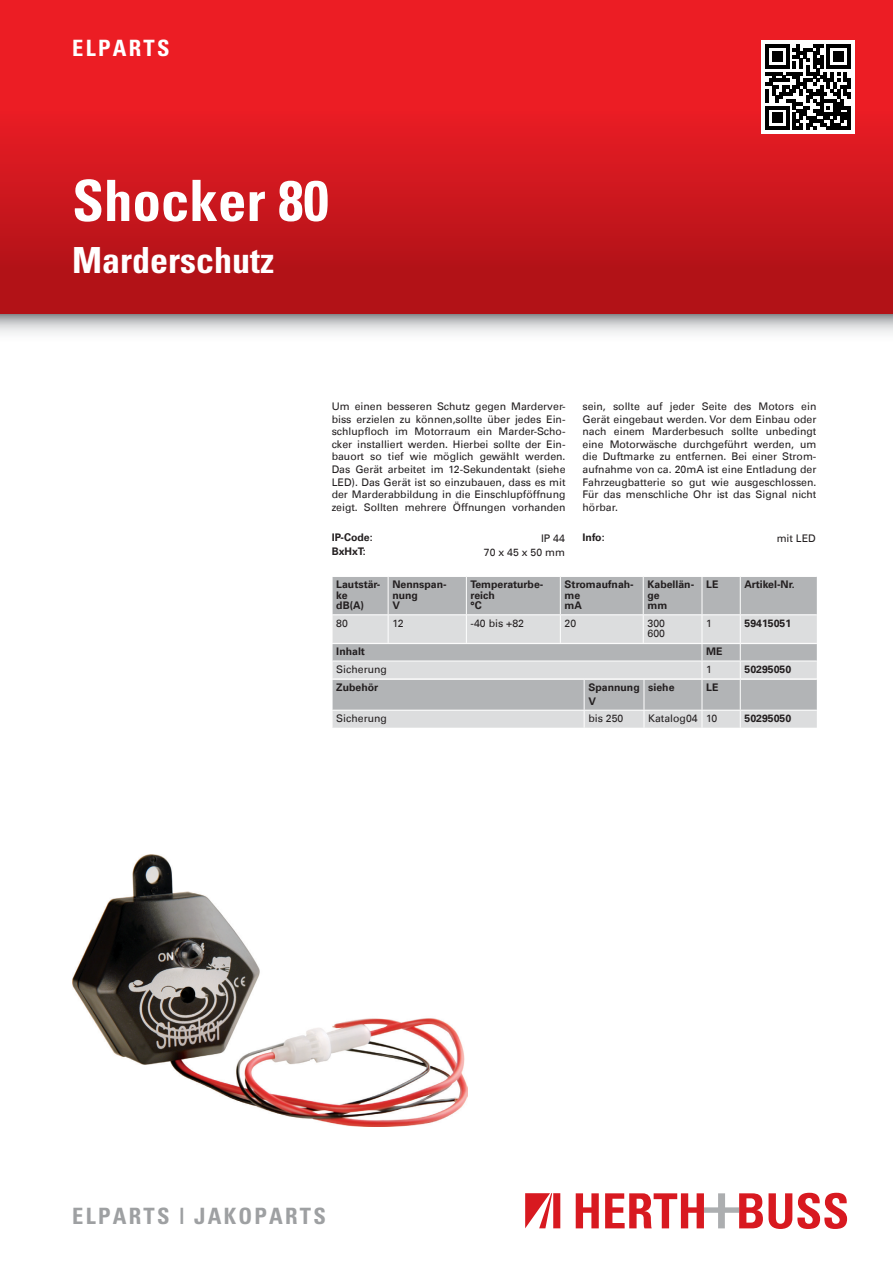
<style>
.page{position:relative;width:893px;height:1263px;background:#fff}
.page>*{position:absolute;margin:0;border:0;box-sizing:border-box;transform-origin:0 0}
.t1{font:700 condensed 57px "Univers";color:#fff}
.t2{font:700 condensed 36px "Univers";color:#fff}
.t3{font:700 condensed 22.5px "Univers";letter-spacing:.1em;color:#9ea0a2}
.t4{font:700 condensed 22.5px "Univers";letter-spacing:.1em;color:#fff}
.t5{font:10.5px/12.6px "Univers Com 55 Roman";color:#231f20;text-align:justify}
.t6{font:700 10.5px/10.5px "Univers Com 65";color:#231f20}
</style>
<div class="page">
<img style="left:0;top:0;width:893px;height:334px">
<img style="left:72px;top:855px;width:396px;height:272px">
<div style="left:761px;top:40px;width:94px;height:94px;background:#fff"></div>
<svg style="left:576px;top:1193px;width:23px;height:35px"></svg>
<svg style="left:605px;top:1193px;width:242px;height:36px"></svg>
<svg style="left:525px;top:1193px;width:35px;height:35px"></svg>
<svg style="left:765px;top:45px;width:85px;height:85px"></svg>
<svg style="left:332px;top:576px;width:485px;height:152px"></svg>
<h3 class="t4" style="left:72px;top:34px;width:99px">Elparts</h3>
<h1 class="t1" style="left:72px;top:166px;width:258px">Shocker 80</h1>
<h2 class="t2" style="left:72px;top:238px;width:203px">Marderschutz</h2>
<p class="t5" style="left:332px;top:400px;width:235px">Um einen besseren Schutz gegen Marderver&shy;biss erzielen zu können,sollte über jedes Ein&shy;schlupfloch im Motorraum ein Marder-Scho&shy;cker installiert werden. Hierbei sollte der Ein&shy;bauort so tief wie möglich gewählt werden.<br>Das Gerät arbeitet im 12-Sekundentakt (siehe LED). Das Gerät ist so einzubauen, dass es mit der Marderabbildung in die Einschlupföffnung zeigt. Sollten mehrere Öffnungen vorhanden</p>
<p class="t5" style="left:583px;top:400px;width:235px">sein, sollte auf jeder Seite des Motors ein Gerät eingebaut werden. Vor dem Einbau oder nach einem Marderbesuch sollte unbedingt eine Motorwäsche durchgeführt werden, um die Duftmarke zu entfernen. Bei einer Strom&shy;aufnahme von ca. 20mA ist eine Entladung der Fahrzeugbatterie so gut wie ausgeschlossen.<br>Für das menschliche Ohr ist das Signal nicht hörbar.</p>
<p class="t6" style="left:332px;top:532px;width:42px">IP-Code:</p>
<p class="t5" style="left:541px;top:532px;width:25px">IP 44</p>
<p class="t6" style="left:332px;top:546px;width:36px">BxHxT:</p>
<p class="t5" style="left:484px;top:545px;width:83px">70 x 45 x 50 mm</p>
<p class="t6" style="left:583px;top:532px;width:24px">Info:</p>
<p class="t5" style="left:777px;top:532px;width:41px">mit LED</p>
<p class="t6" style="left:336px;top:579px;width:45px">Lautstär&shy;ke<br>dB(A)</p>
<p class="t6" style="left:392px;top:579px;width:56px">Nennspan&shy;nung<br>V</p>
<p class="t6" style="left:471px;top:579px;width:74px">Temperaturbe&shy;reich<br>°C</p>
<p class="t6" style="left:565px;top:579px;width:71px">Stromaufnah&shy;me<br>mA</p>
<p class="t6" style="left:647px;top:579px;width:48px">Kabellän&shy;ge<br>mm</p>
<p class="t6" style="left:706px;top:579px;width:14px">LE</p>
<p class="t6" style="left:744px;top:579px;width:52px">Artikel-Nr.</p>
<p class="t5" style="left:336px;top:617px;width:13px">80</p>
<p class="t5" style="left:392px;top:617px;width:13px">12</p>
<p class="t5" style="left:471px;top:617px;width:55px">-40 bis +82</p>
<p class="t5" style="left:565px;top:617px;width:13px">20</p>
<p class="t5" style="left:647px;top:618px;width:19px;line-height:10.5px">300<br>600</p>
<p class="t5" style="left:706px;top:617px;width:7px">1</p>
<p class="t6" style="left:744px;top:618px;width:48px">59415051</p>
<p class="t6" style="left:336px;top:646px;width:30px">Inhalt</p>
<p class="t6" style="left:706px;top:646px;width:18px">ME</p>
<p class="t5" style="left:336px;top:663px;width:52px">Sicherung</p>
<p class="t5" style="left:706px;top:663px;width:7px">1</p>
<p class="t6" style="left:744px;top:664px;width:48px">50295050</p>
<p class="t6" style="left:336px;top:682px;width:43px">Zubehör</p>
<p class="t6" style="left:588px;top:681px;width:53px;line-height:13.5px">Spannung<br>V</p>
<p class="t6" style="left:648px;top:682px;width:28px">siehe</p>
<p class="t6" style="left:706px;top:682px;width:14px">LE</p>
<p class="t5" style="left:336px;top:712px;width:52px">Sicherung</p>
<p class="t5" style="left:588px;top:712px;width:37px">bis 250</p>
<p class="t5" style="left:648px;top:712px;width:71px">Katalog04 10</p>
<p class="t6" style="left:744px;top:713px;width:48px">50295050</p>
<h3 class="t3" style="left:72px;top:1202px;width:255px">Elparts | Jakoparts</h3>
</div>
